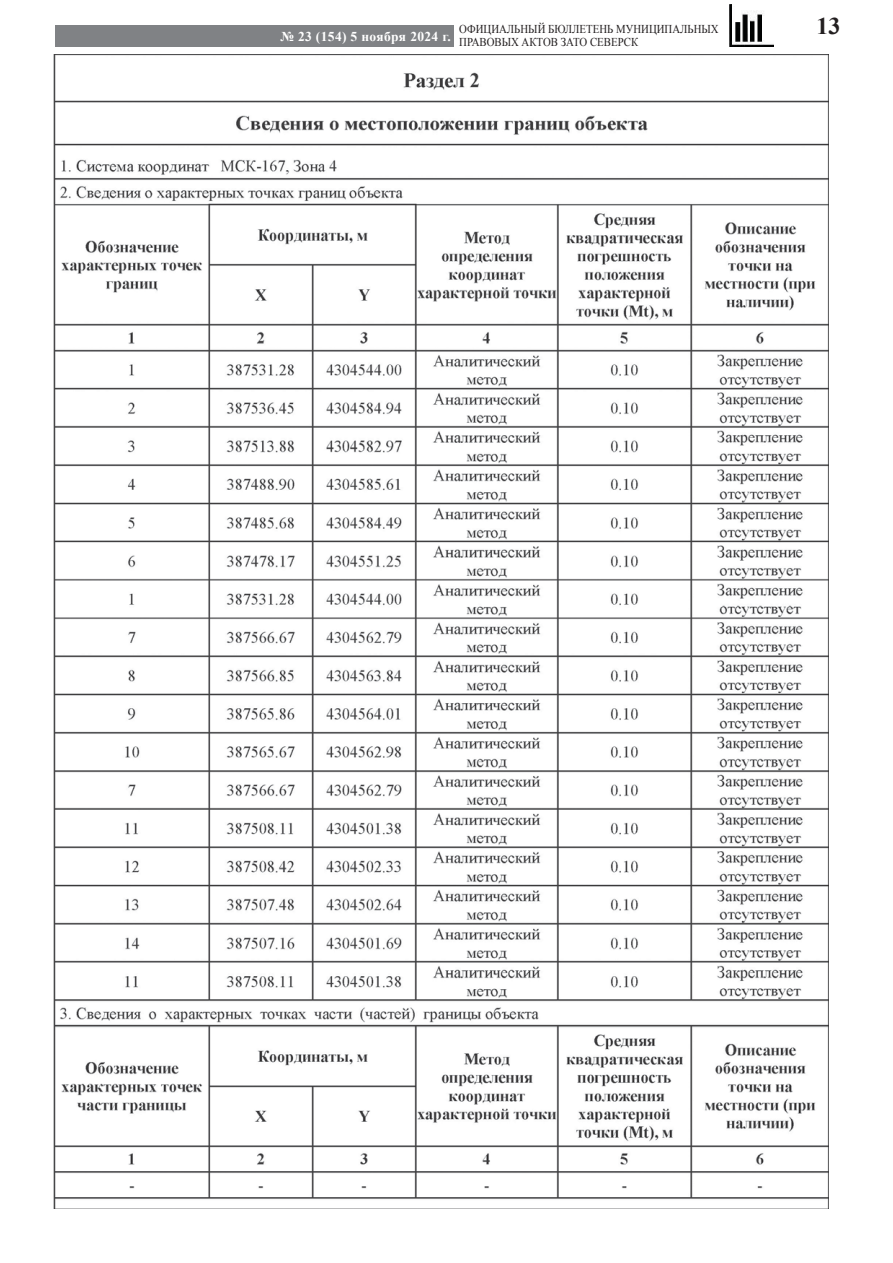
<style>
.page{position:relative;width:893px;height:1263px;background:#fff}
.page>*{position:absolute;margin:0;border:0;box-sizing:border-box;transform-origin:0 0}
.t1{font:700 24px "Times New Roman";color:#231f20}
.t2{font:700 13.5px "Times New Roman";letter-spacing:.025em;color:#fff}
.t3{font:12px "Times New Roman";color:#231f20;scale:.9 1}
</style>
<div class="page">
<div style="left:55px;top:25px;width:398px;height:22px;background:#808285"></div>
<img style="left:729px;top:5px;width:44px;height:41px">
<img style="left:54px;top:54px;width:774px;height:1155px">
<p class="t2" style="left:280px;top:29px;width:172px">№ 23 (154) 5 ноября 2024 г.</p>
<p class="t3" style="left:459px;top:22px;width:290px">ОФИЦИАЛЬНЫЙ БЮЛЛЕТЕНЬ МУНИЦИПАЛЬНЫХ</p>
<h1 class="t1" style="left:816px;top:12px;width:25px">13</h1>
<p class="t3" style="left:459px;top:36px;width:200px">ПРАВОВЫХ АКТОВ ЗАТО СЕВЕРСК</p>
</div>
